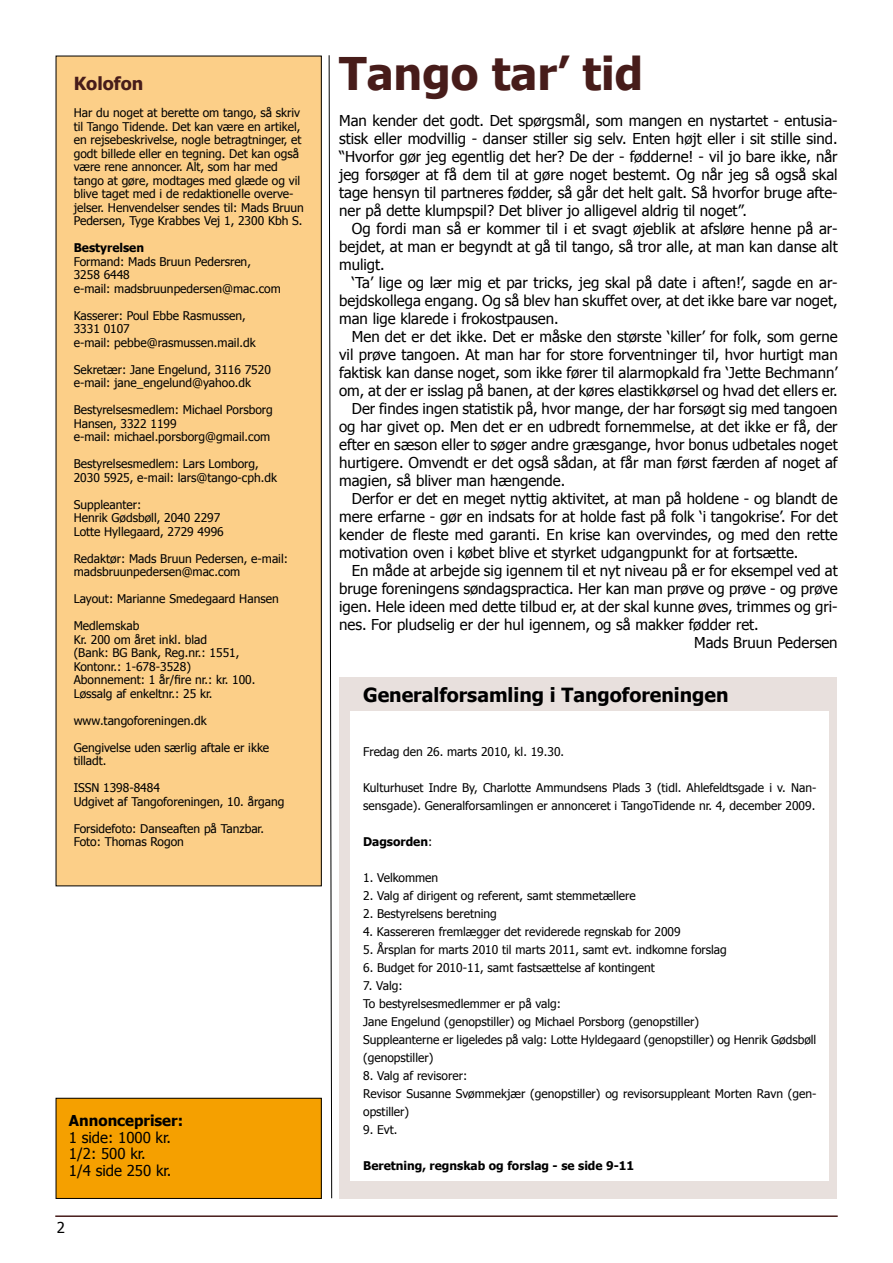
<style>
.page{position:relative;width:893px;height:1263px;background:#fff}
.page>*{position:absolute;margin:0;border:0;box-sizing:border-box;transform-origin:0 0}
.t1{font:700 45px "Tahoma";color:#471c1a}
.t2{font:700 19.5px "Tahoma";color:#000}
.t3{font:700 18px "Tahoma";color:#471c1a}
.t4{font:15px/18px "Tahoma";color:#000;text-align:justify}
.t5{font:700 15px "Tahoma";color:#000}
.t6{font:12px/13.5px "Tahoma";color:#000}
.t7{font:700 12px "Tahoma";color:#000}
.s1{font-weight:400}
</style>
<div class="page">
<hr style="left:55px;top:1215px;width:783px;height:2px;background:#471c1a">
<div style="left:56px;top:56px;width:265px;height:830px;background:#fccf88"></div>
<div style="left:56px;top:1098px;width:265px;height:100px;background:#f5a000"></div>
<div style="left:56px;top:1098px;width:265px;height:100px;border:1px solid #000"></div>
<div style="left:339px;top:677px;width:498px;height:522px;background:#e8e0dd"></div>
<div style="left:350px;top:711px;width:479px;height:470px;background:#fff"></div>
<svg style="left:329px;top:55px;width:3px;height:1143px"></svg>
<h3 class="t3" style="left:74px;top:71px;width:71px">Kolofon</h3>
<p class="t6" style="left:74px;top:105px;width:232px">Har du noget at berette om tango, så skriv til Tango Tidende. Det kan være en artikel, en rejsebeskrivelse, nogle betragtninger, et godt billede eller en tegning. Det kan også være rene annoncer. Alt, som har med tango at gøre, modtages med glæde og vil blive taget med i de redaktionelle overve&shy;jelser. Henvendelser sendes til: Mads Bruun Pedersen, Tyge Krabbes Vej 1, 2300 Kbh S.</p>
<p class="t7" style="left:74px;top:239px;width:72px">Bestyrelsen</p>
<p class="t6" style="left:74px;top:254px;width:209px">Formand: Mads Bruun Pedersren,<br>3258 6448<br>e-mail: madsbruunpedersen@mac.com</p>
<p class="t6" style="left:74px;top:308px;width:184px">Kasserer: Poul Ebbe Rasmussen,<br>3331 0107<br>e-mail: pebbe@rasmussen.mail.dk</p>
<p class="t6" style="left:74px;top:362px;width:199px">Sekretær: Jane Engelund, 3116 7520 e-mail: jane_engelund@yahoo.dk</p>
<p class="t6" style="left:74px;top:402px;width:201px">Bestyrelsesmedlem: Michael Porsborg<br>Hansen, 3322 1199<br>e-mail: michael.porsborg@gmail.com</p>
<p class="t6" style="left:74px;top:456px;width:205px">Bestyrelsesmedlem: Lars Lomborg,<br>2030 5925, e-mail: lars@tango-cph.dk</p>
<p class="t6" style="left:74px;top:497px;width:152px">Suppleanter:<br>Henrik Gødsbøll, 2040 2297<br>Lotte Hyllegaard, 2729 4996</p>
<p class="t6" style="left:74px;top:551px;width:216px">Redaktør: Mads Bruun Pedersen, e-mail: madsbruunpedersen@mac.com</p>
<p class="t6" style="left:74px;top:591px;width:207px">Layout: Marianne Smedegaard Hansen</p>
<p class="t6" style="left:74px;top:618px;width:183px">Medlemskab<br>Kr. 200 om året inkl. blad<br>(Bank: BG Bank, Reg.nr.: 1551,<br>Kontonr.: 1-678-3528)<br>Abonnement: 1 år/fire nr.: kr. 100.<br>Løssalg af enkeltnr.: 25 kr.</p>
<p class="t6" style="left:74px;top:713px;width:134px">www.tangoforeningen.dk</p>
<p class="t6" style="left:74px;top:740px;width:197px">Gengivelse uden særlig aftale er ikke tilladt.</p>
<p class="t6" style="left:74px;top:780px;width:212px">ISSN 1398-8484<br>Udgivet af Tangoforeningen, 10. årgang</p>
<p class="t6" style="left:74px;top:821px;width:192px">Forsidefoto: Danseaften på Tanzbar.<br>Foto: Thomas Rogon</p>
<p class="t5" style="left:69px;top:1110px;width:116px">Annoncepriser:</p>
<p class="t4" style="left:69px;top:1128px;width:104px;line-height:16.5px;text-align:left">1 side: 1000 kr.<br>1/2: 500 kr.<br>1/4 side 250 kr.</p>
<p class="t4" style="left:57px;top:1218px;width:10px">2</p>
<h1 class="t1" style="left:339px;top:42px;width:305px">Tango tar’ tid</h1>
<p class="t4" style="left:339px;top:111px;width:500px">Man kender det godt. Det spørgsmål, som mangen en nystartet - entusia&shy;stisk eller modvillig - danser stiller sig selv. Enten højt eller i sit stille sind. “Hvorfor gør jeg egentlig det her? De der - fødderne! - vil jo bare ikke, når jeg forsøger at få dem til at gøre noget bestemt. Og når jeg så også skal tage hensyn til partneres fødder, så går det helt galt. Så hvorfor bruge afte&shy;ner på dette klumpspil? Det bliver jo alligevel aldrig til noget”.</p>
<p class="t4" style="left:339px;top:219px;width:500px;text-indent:13px">Og fordi man så er kommer til i et svagt øjeblik at afsløre henne på ar&shy;bejdet, at man er begyndt at gå til tango, så tror alle, at man kan danse alt muligt.</p>
<p class="t4" style="left:339px;top:273px;width:500px;text-indent:13px">‘Ta’ lige og lær mig et par tricks, jeg skal på date i aften!’, sagde en ar&shy;bejdskollega engang. Og så blev han skuffet over, at det ikke bare var noget, man lige klarede i frokostpausen.</p>
<p class="t4" style="left:352px;top:327px;width:487px">Men det er det ikke. Det er måske den største ‘killer’ for folk, som gerne</p>
<p class="t4" style="left:339px;top:345px;width:500px">vil prøve tangoen. At man har for store forventninger til, hvor hurtigt man</p>
<p class="t4" style="left:339px;top:363px;width:500px">faktisk kan danse noget, som ikke fører til alarmopkald fra ‘Jette Bechmann’</p>
<p class="t4" style="left:339px;top:381px;width:500px">om, at der er isslag på banen, at der køres elastikkørsel og hvad det ellers er.</p>
<p class="t4" style="left:352px;top:399px;width:487px">Der findes ingen statistik på, hvor mange, der har forsøgt sig med tangoen</p>
<p class="t4" style="left:339px;top:417px;width:500px">og har givet op. Men det er en udbredt fornemmelse, at det ikke er få, der</p>
<p class="t4" style="left:339px;top:435px;width:500px">efter en sæson eller to søger andre græsgange, hvor bonus udbetales noget</p>
<p class="t4" style="left:339px;top:453px;width:500px">hurtigere. Omvendt er det også sådan, at får man først færden af noget af</p>
<p class="t4" style="left:339px;top:471px;width:228px">magien, så bliver man hængende.</p>
<p class="t4" style="left:352px;top:489px;width:487px">Derfor er det en meget nyttig aktivitet, at man på holdene - og blandt de</p>
<p class="t4" style="left:339px;top:507px;width:500px">mere erfarne - gør en indsats for at holde fast på folk ‘i tangokrise’. For det</p>
<p class="t4" style="left:339px;top:525px;width:500px">kender de fleste med garanti. En krise kan overvindes, og med den rette</p>
<p class="t4" style="left:339px;top:543px;width:461px">motivation oven i købet blive et styrket udgangpunkt for at fortsætte.</p>
<p class="t4" style="left:352px;top:561px;width:487px">En måde at arbejde sig igennem til et nyt niveau på er for eksempel ved at</p>
<p class="t4" style="left:339px;top:579px;width:500px">bruge foreningens søndagspractica. Her kan man prøve og prøve - og prøve</p>
<p class="t4" style="left:339px;top:597px;width:500px">igen. Hele ideen med dette tilbud er, at der skal kunne øves, trimmes og gri-</p>
<p class="t4" style="left:339px;top:615px;width:421px">nes. For pludselig er der hul igennem, og så makker fødder ret.</p>
<p class="t4" style="left:694px;top:633px;width:145px">Mads Bruun Pedersen</p>
<h2 class="t2" style="left:363px;top:681px;width:367px">Generalforsamling i Tangoforeningen</h2>
<p class="t6" style="left:363px;top:744px;width:203px">Fredag den 26. marts 2010, kl. 19.30.</p>
<p class="t6" style="left:363px;top:778px;width:455px;line-height:18px">Kulturhuset Indre By, Charlotte Ammundsens Plads 3 (tidl. Ahlefeldtsgade i v. Nan&shy;sensgade). Generalforsamlingen er annonceret i TangoTidende nr. 4, december 2009.</p>
<p class="t7" style="left:363px;top:833px;width:71px">Dagsorden<span class="s1">:</span></p>
<p class="t6" style="left:363px;top:870px;width:77px">1. Velkommen</p>
<p class="t6" style="left:363px;top:888px;width:274px">2. Valg af dirigent og referent, samt stemmetællere</p>
<p class="t6" style="left:363px;top:906px;width:135px">2. Bestyrelsens beretning</p>
<p class="t6" style="left:363px;top:924px;width:319px">4. Kassereren fremlægger det reviderede regnskab for 2009</p>
<p class="t6" style="left:363px;top:942px;width:365px">5. Årsplan for marts 2010 til marts 2011, samt evt. indkomne forslag</p>
<p class="t6" style="left:363px;top:960px;width:293px">6. Budget for 2010-11, samt fastsættelse af kontingent</p>
<p class="t6" style="left:363px;top:976px;width:455px;line-height:18px">7. Valg:<br>To bestyrelsesmedlemmer er på valg:<br>Jane Engelund (genopstiller) og Michael Porsborg (genopstiller)<br>Suppleanterne er ligeledes på valg: Lotte Hyldegaard (genopstiller) og Henrik Gødsbøll (genopstiller)</p>
<p class="t6" style="left:363px;top:1066px;width:455px;line-height:18px">8. Valg af revisorer:<br>Revisor Susanne Svømmekjær (genopstiller) og revisorsuppleant Morten Ravn (gen&shy;opstiller)</p>
<p class="t6" style="left:363px;top:1122px;width:36px">9. Evt.</p>
<p class="t7" style="left:363px;top:1157px;width:273px">Beretning, regnskab og forslag - se side 9-11</p>
</div>
